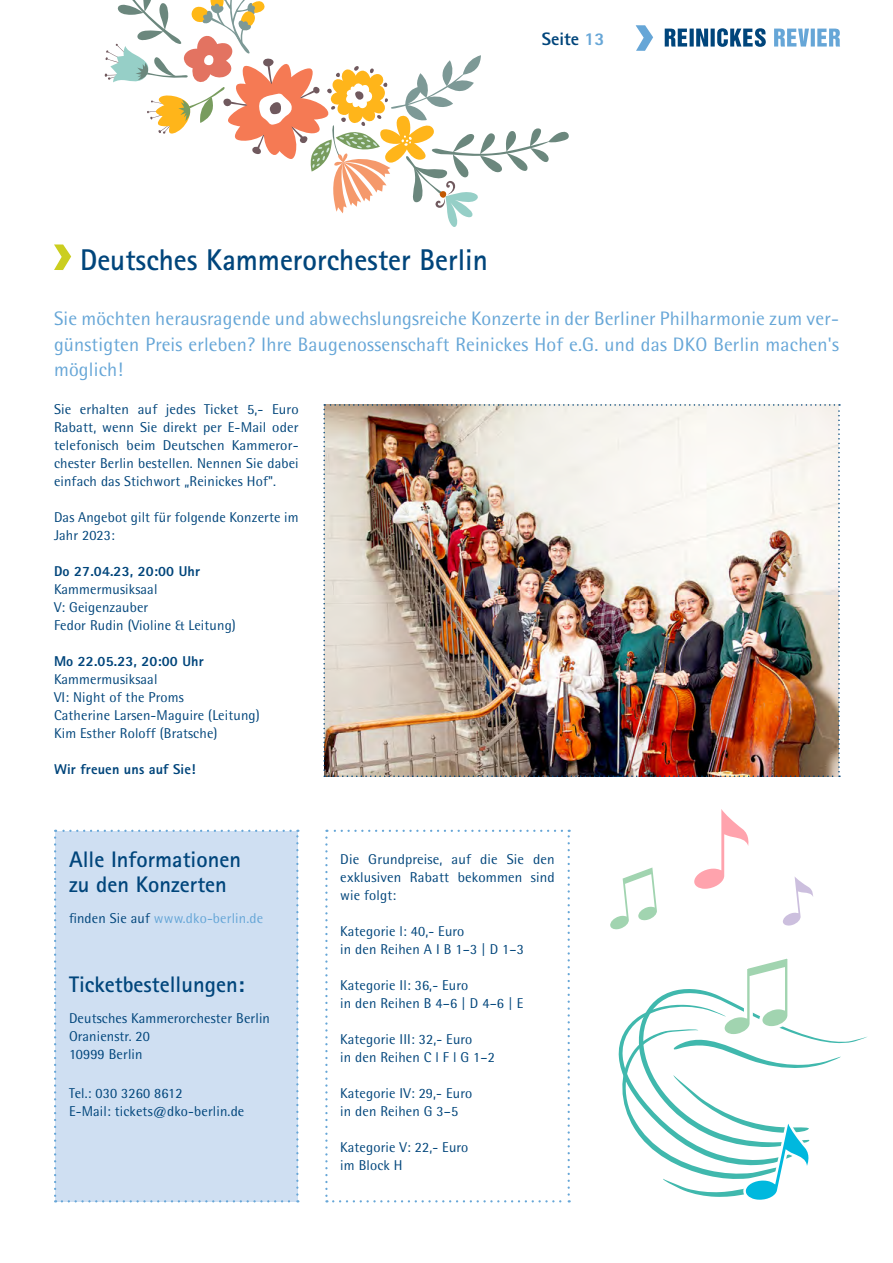
<style>
.page{position:relative;width:893px;height:1263px;background:#fff}
.page>*{position:absolute;margin:0;border:0;box-sizing:border-box;transform-origin:0 0}
.t1{font:700 30px "Rotis Sans Serif";color:#00457b}
.t2{font:700 22.5px/25.5px "Rotis Sans Serif";color:#00457b}
.t3{font:19.5px/25.5px "Rotis Semi Sans";letter-spacing:.01em;color:#66a6d7;text-align:justify}
.t4{font:800 18px "Rotis Sans Serif Std";color:#00457b}
.t5{font:14.25px/18px "Rotis Semi Sans";letter-spacing:.01em;color:#00457b}
.t6{font:800 14.25px "Rotis Sans Serif";letter-spacing:.01em;color:#00457b}
.t7{font:14.25px "Rotis Semi Sans";letter-spacing:.01em;color:#66a6d7}
.s1{color:#66a6d7}
.s2{color:#00457b}
</style>
<div class="page">
<svg style="left:774px;top:29px;width:66px;height:18px"></svg>
<svg style="left:665px;top:28px;width:101px;height:19px"></svg>
<svg style="left:636px;top:25px;width:17px;height:26px"></svg>
<svg style="left:54px;top:244px;width:17px;height:26px"></svg>
<img style="left:323px;top:404px;width:517px;height:373px">
<div style="left:54px;top:830px;width:244px;height:372px;background:#cfdff2"></div>
<svg style="left:325px;top:830px;width:245px;height:372px"></svg>
<svg style="left:104px;top:0;width:465px;height:227px"></svg>
<svg style="left:694px;top:809px;width:55px;height:80px"></svg>
<svg style="left:618px;top:958px;width:249px;height:242px"></svg>
<svg style="left:783px;top:877px;width:30px;height:49px"></svg>
<svg style="left:610px;top:867px;width:47px;height:63px"></svg>
<p class="t4" style="left:542px;top:28px;width:64px">Seite <span class="s1">13</span></p>
<h1 class="t1" style="left:80px;top:241px;width:409px">Deutsches Kammerorchester Berlin</h1>
<h3 class="t3" style="left:54px;top:306px;width:786px">Sie möchten herausragende und abwechslungsreiche Konzerte in der Berliner Philharmonie zum ver&shy;günstigten Preis erleben? Ihre Baugenossenschaft Reinickes Hof e.G. und das DKO Berlin machen's möglich!</h3>
<p class="t5" style="left:54px;top:400px;width:246px;text-align:justify">Sie erhalten auf jedes Ticket 5,- Euro Rabatt, wenn Sie direkt per E-Mail oder telefonisch beim Deutschen Kammeror&shy;chester Berlin bestellen. Nennen Sie dabei einfach das Stichwort „Reinickes Hof".</p>
<p class="t5" style="left:54px;top:508px;width:246px">Das Angebot gilt für folgende Konzerte im<br>Jahr 2023:</p>
<p class="t6" style="left:54px;top:562px;width:148px">Do 27.04.23, 20:00 Uhr</p>
<p class="t5" style="left:54px;top:580px;width:183px">Kammermusiksaal<br>V: Geigenzauber<br>Fedor Rudin (Violine &amp; Leitung)</p>
<p class="t6" style="left:54px;top:652px;width:151px">Mo 22.05.23, 20:00 Uhr</p>
<p class="t5" style="left:54px;top:670px;width:207px">Kammermusiksaal<br>VI: Night of the Proms<br>Catherine Larsen-Maguire (Leitung)<br>Kim Esther Roloff (Bratsche)</p>
<p class="t6" style="left:54px;top:760px;width:143px">Wir freuen uns auf Sie!</p>
<h2 class="t2" style="left:69px;top:846px;width:174px">Alle Informationen zu den Konzerten</h2>
<p class="t7" style="left:69px;top:910px;width:196px"><span class="s2">finden Sie auf</span> www.dko-berlin.de</p>
<h2 class="t2" style="left:69px;top:971px;width:177px">Ticketbestellungen:</h2>
<p class="t5" style="left:69px;top:1009px;width:203px">Deutsches Kammerorchester Berlin<br>Oranienstr. 20<br>10999 Berlin</p>
<p class="t5" style="left:69px;top:1084px;width:177px">Tel.: 030 3260 8612<br>E-Mail: tickets@dko-berlin.de</p>
<p class="t5" style="left:340px;top:850px;width:216px;text-align:justify">Die Grundpreise, auf die Sie den exklusiven Rabatt bekommen sind wie folgt:</p>
<p class="t5" style="left:340px;top:922px;width:185px">Kategorie l: 40,- Euro<br>in den Reihen A I B 1–3 | D 1–3</p>
<p class="t5" style="left:340px;top:976px;width:185px">Kategorie Il: 36,- Euro<br>in den Reihen B 4–6 | D 4–6 | E</p>
<p class="t5" style="left:340px;top:1030px;width:156px">Kategorie III: 32,- Euro<br>in den Reihen C l F l G 1–2</p>
<p class="t5" style="left:340px;top:1084px;width:133px">Kategorie IV: 29,- Euro in den Reihen G 3–5</p>
<p class="t5" style="left:340px;top:1138px;width:129px">Kategorie V: 22,- Euro im Block H</p>
</div>
